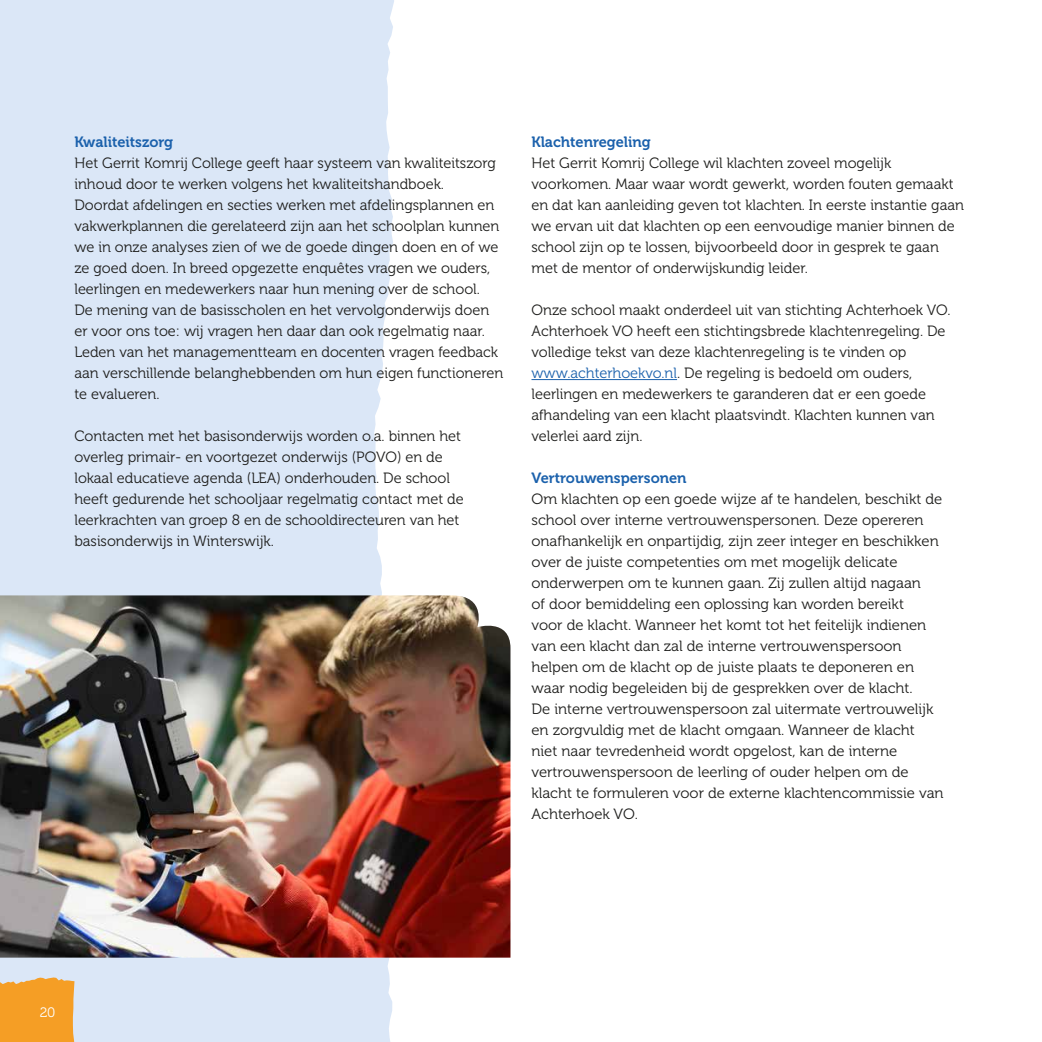
<style>
.page{position:relative;width:1042px;height:1042px;background:#fff}
.page>*{position:absolute;margin:0;border:0;box-sizing:border-box;transform-origin:0 0}
.t1{font:14.88px/21px "Museo 300";color:#1d1d1b}
.t2{font:14.88px "Museo 700";color:#1b61ac}
.t3{font:13.65px "Museo 300";color:#fff}
.s1{color:#1b61ac}
</style>
<div class="page">
<div style="left:0;top:0;width:394px;height:1042px;background:#dbe7f7"></div>
<hr style="left:531px;top:379px;width:146px;height:1px;background:#1b61ac">
<img style="left:0;top:595px;width:510px;height:362px">
<svg style="left:0;top:977px;width:75px;height:65px;background:#f3a334"></svg>
<p class="t2" style="left:74px;top:134px;width:100px">Kwaliteitszorg</p>
<p class="t1" style="left:74px;top:153px;width:430px">Het Gerrit Komrij College geeft haar systeem van kwaliteitszorg inhoud door te werken volgens het kwaliteitshandboek.<br>Doordat afdelingen en secties werken met afdelingsplannen en vakwerkplannen die gerelateerd zijn aan het schoolplan kunnen we in onze analyses zien of we de goede dingen doen en of we ze goed doen. In breed opgezette enquêtes vragen we ouders, leerlingen en medewerkers naar hun mening over de school.<br>De mening van de basisscholen en het vervolgonderwijs doen er voor ons toe: wij vragen hen daar dan ook regelmatig naar.<br>Leden van het managementteam en docenten vragen feedback aan verschillende belanghebbenden om hun eigen functioneren te evalueren.</p>
<p class="t1" style="left:74px;top:426px;width:391px">Contacten met het basisonderwijs worden o.a. binnen het overleg primair- en voortgezet onderwijs (POVO) en de lokaal educatieve agenda (LEA) onderhouden. De school heeft gedurende het schooljaar regelmatig contact met de leerkrachten van groep 8 en de schooldirecteuren van het basisonderwijs in Winterswijk.</p>
<p class="t2" style="left:531px;top:134px;width:121px">Klachtenregeling</p>
<p class="t1" style="left:531px;top:153px;width:434px">Het Gerrit Komrij College wil klachten zoveel mogelijk voorkomen. Maar waar wordt gewerkt, worden fouten gemaakt en dat kan aanleiding geven tot klachten. In eerste instantie gaan we ervan uit dat klachten op een eenvoudige manier binnen de school zijn op te lossen, bijvoorbeeld door in gesprek te gaan met de mentor of onderwijskundig leider.</p>
<p class="t1" style="left:531px;top:300px;width:421px">Onze school maakt onderdeel uit van stichting Achterhoek VO.<br>Achterhoek VO heeft een stichtingsbrede klachtenregeling. De volledige tekst van deze klachtenregeling is te vinden op <span class="s1">www.achterhoekvo.nl</span>. De regeling is bedoeld om ouders, leerlingen en medewerkers te garanderen dat er een goede afhandeling van een klacht plaatsvindt. Klachten kunnen van velerlei aard zijn.</p>
<p class="t2" style="left:531px;top:470px;width:157px">Vertrouwenspersonen</p>
<p class="t1" style="left:531px;top:489px;width:414px">Om klachten op een goede wijze af te handelen, beschikt de school over interne vertrouwenspersonen. Deze opereren onafhankelijk en onpartijdig, zijn zeer integer en beschikken over de juiste competenties om met mogelijk delicate onderwerpen om te kunnen gaan. Zij zullen altijd nagaan<br>of door bemiddeling een oplossing kan worden bereikt<br>voor de klacht. Wanneer het komt tot het feitelijk indienen van een klacht dan zal de interne vertrouwenspersoon helpen om de klacht op de juiste plaats te deponeren en waar nodig begeleiden bij de gesprekken over de klacht.<br>De interne vertrouwenspersoon zal uitermate vertrouwelijk en zorgvuldig met de klacht omgaan. Wanneer de klacht niet naar tevredenheid wordt opgelost, kan de interne vertrouwenspersoon de leerling of ouder helpen om de klacht te formuleren voor de externe klachtencommissie van Achterhoek VO.</p>
<p class="t3" style="left:40px;top:1005px;width:17px">20</p>
</div>
